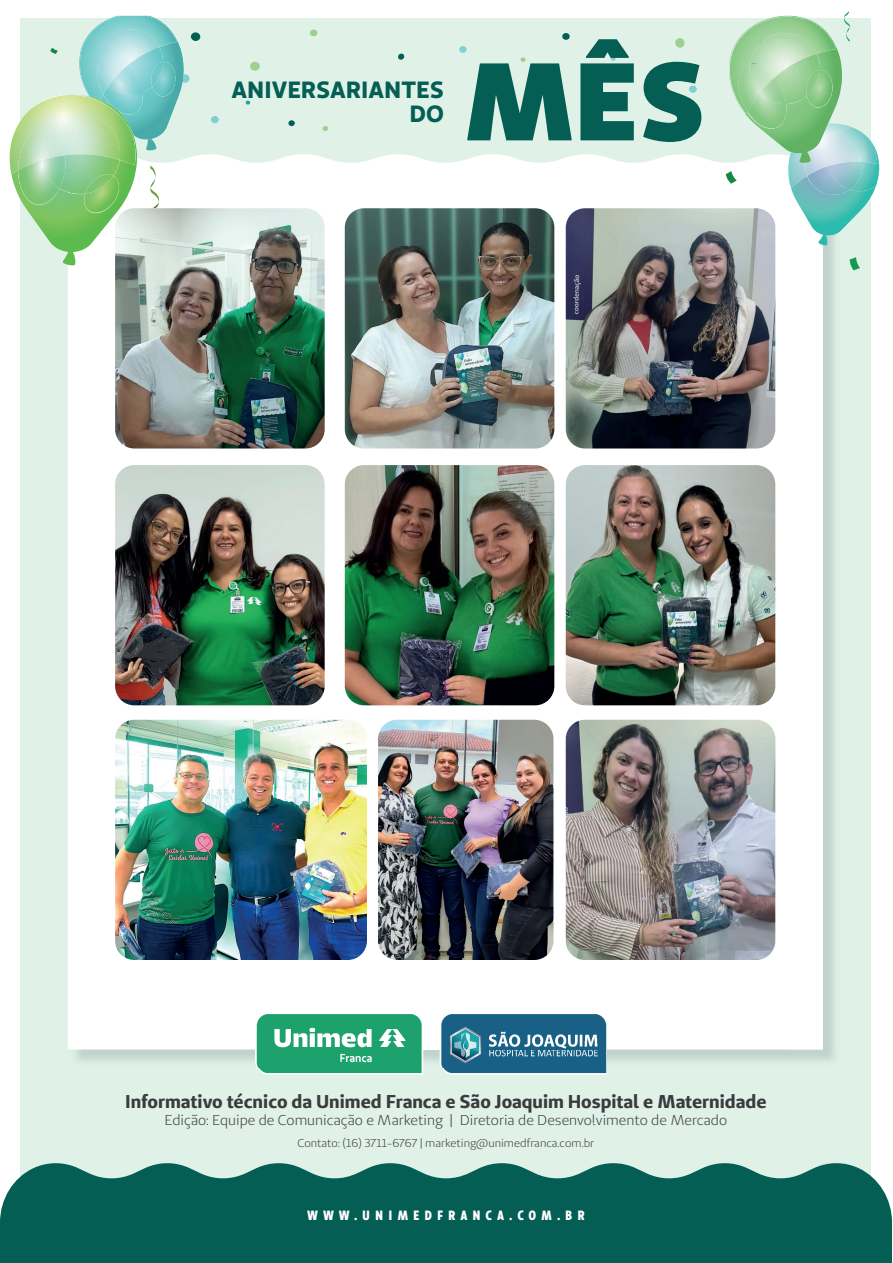
<style>
.page{position:relative;width:893px;height:1263px;background:#fff}
.page>*{position:absolute;margin:0;border:0;box-sizing:border-box;transform-origin:0 0}
.t1{font:109.95px "Unimed Sans 2020 Black";color:#055e53}
.t2{font:23.55px/23.5px "Unimed Sans 2020 Bold";color:#055e54;text-align:right}
.t3{font:700 18.45px "Unimed Sans";color:#3a3b3e}
.t4{font:14.25px "Unimed Sans";color:#3a3b3e}
.t5{font:condensed 13.5px "Unimed Sans 2020 Bold";letter-spacing:.37em;color:#fff}
.t6{font:11.4px "Unimed Sans";color:#3a3b3e}
</style>
<div class="page">
<div style="left:20px;top:18px;width:850px;height:1224px;background:#e0f1e8"></div>
<img style="left:70px;top:1049px;width:186px;height:15px">
<div style="left:68px;top:154px;width:755px;height:895px;background:#fff"></div>
<div style="left:250px;top:62px;width:10px;height:9px;background:#9dd191;border-radius:50%"></div>
<svg style="left:520px;top:57px;width:6px;height:5px"></svg>
<svg style="left:310px;top:29px;width:8px;height:8px"></svg>
<svg style="left:611px;top:56px;width:5px;height:5px"></svg>
<div style="left:191px;top:32px;width:9px;height:9px;background:#055e54;border-radius:50%"></div>
<div style="left:180px;top:74px;width:10px;height:9px;background:#80cfd3;border-radius:50%"></div>
<svg style="left:675px;top:38px;width:10px;height:10px"></svg>
<svg style="left:398px;top:53px;width:7px;height:7px"></svg>
<div style="left:459px;top:46px;width:8px;height:7px;background:#80cfd3;border-radius:50%"></div>
<svg style="left:562px;top:33px;width:8px;height:7px"></svg>
<div style="left:288px;top:120px;width:7px;height:6px;background:#055e54;border-radius:50%"></div>
<div style="left:211px;top:116px;width:8px;height:7px;background:#80cfd3;border-radius:50%"></div>
<svg style="left:245px;top:100px;width:5px;height:5px"></svg>
<svg style="left:323px;top:126px;width:5px;height:5px"></svg>
<div style="left:689px;top:86px;width:8px;height:7px;background:#80cfd3;border-radius:50%"></div>
<svg style="left:818px;top:235px;width:10px;height:11px"></svg>
<img style="left:791px;top:188px;width:83px;height:47px">
<img style="left:788px;top:124px;width:63px;height:64px">
<img style="left:850px;top:153px;width:29px;height:38px">
<img style="left:842px;top:127px;width:35px;height:37px">
<img style="left:807px;top:176px;width:43px;height:19px">
<img style="left:805px;top:153px;width:23px;height:23px">
<img style="left:828px;top:162px;width:36px;height:28px">
<img style="left:826px;top:137px;width:36px;height:29px">
<svg style="left:799px;top:153px;width:12px;height:10px"></svg>
<svg style="left:849px;top:257px;width:11px;height:13px"></svg>
<svg style="left:726px;top:171px;width:11px;height:13px"></svg>
<img style="left:745px;top:16px;width:97px;height:137px">
<img style="left:729px;top:17px;width:107px;height:97px">
<img style="left:748px;top:104px;width:39px;height:24px">
<img style="left:737px;top:64px;width:22px;height:48px">
<img style="left:807px;top:70px;width:26px;height:37px">
<img style="left:786px;top:54px;width:34px;height:50px">
<img style="left:750px;top:33px;width:67px;height:44px">
<img style="left:759px;top:77px;width:27px;height:27px">
<img style="left:749px;top:64px;width:26px;height:29px">
<img style="left:806px;top:70px;width:14px;height:26px">
<svg style="left:844px;top:12px;width:6px;height:30px"></svg>
<svg style="left:146px;top:140px;width:11px;height:11px"></svg>
<img style="left:137px;top:40px;width:47px;height:100px">
<img style="left:79px;top:16px;width:98px;height:84px">
<img style="left:137px;top:95px;width:6px;height:20px">
<img style="left:96px;top:65px;width:48px;height:30px">
<img style="left:152px;top:62px;width:24px;height:34px">
<img style="left:128px;top:47px;width:35px;height:46px">
<img style="left:97px;top:30px;width:62px;height:36px">
<img style="left:98px;top:56px;width:30px;height:30px">
<img style="left:151px;top:62px;width:12px;height:25px">
<svg style="left:50px;top:48px;width:8px;height:6px"></svg>
<svg style="left:63px;top:252px;width:12px;height:14px"></svg>
<img style="left:11px;top:95px;width:126px;height:157px">
<img style="left:10px;top:95px;width:126px;height:79px">
<img style="left:18px;top:170px;width:42px;height:35px">
<img style="left:18px;top:127px;width:32px;height:43px">
<img style="left:83px;top:176px;width:38px;height:37px">
<img style="left:60px;top:160px;width:60px;height:34px">
<img style="left:50px;top:114px;width:71px;height:46px">
<img style="left:41px;top:155px;width:25px;height:33px">
<img style="left:40px;top:128px;width:25px;height:33px">
<img style="left:85px;top:175px;width:28px;height:19px">
<svg style="left:150px;top:166px;width:9px;height:42px"></svg>
<img style="left:115px;top:208px;width:210px;height:240px">
<img style="left:566px;top:465px;width:209px;height:240px">
<img style="left:115px;top:465px;width:210px;height:240px">
<img style="left:345px;top:208px;width:209px;height:240px">
<img style="left:115px;top:720px;width:252px;height:240px">
<img style="left:378px;top:720px;width:175px;height:240px">
<img style="left:566px;top:208px;width:209px;height:240px">
<img style="left:566px;top:720px;width:209px;height:240px">
<img style="left:345px;top:465px;width:209px;height:240px">
<svg style="left:0;top:1161px;width:892px;height:102px;background:#1b6d63"></svg>
<img style="left:256px;top:1013px;width:351px;height:62px">
<h2 class="t2" style="left:232px;top:78px;width:214px">ANIVERSARIANTES<br>DO</h2>
<h1 class="t1" style="left:464px;top:27px;width:243px">MÊS</h1>
<p class="t3" style="left:125px;top:1089px;width:643px">Informativo técnico da Unimed Franca e São Joaquim Hospital e Maternidade</p>
<p class="t4" style="left:165px;top:1111px;width:564px">Edição: Equipe de Comunicação e Marketing | Diretoria de Desenvolvimento de Mercado</p>
<p class="t6" style="left:297px;top:1136px;width:298px">Contato: (16) 3711-6767 | marketing@unimedfranca.com.br</p>
<p class="t5" style="left:307px;top:1207px;width:279px">WWW.UNIMEDFRANCA.COM.BR</p>
</div>
